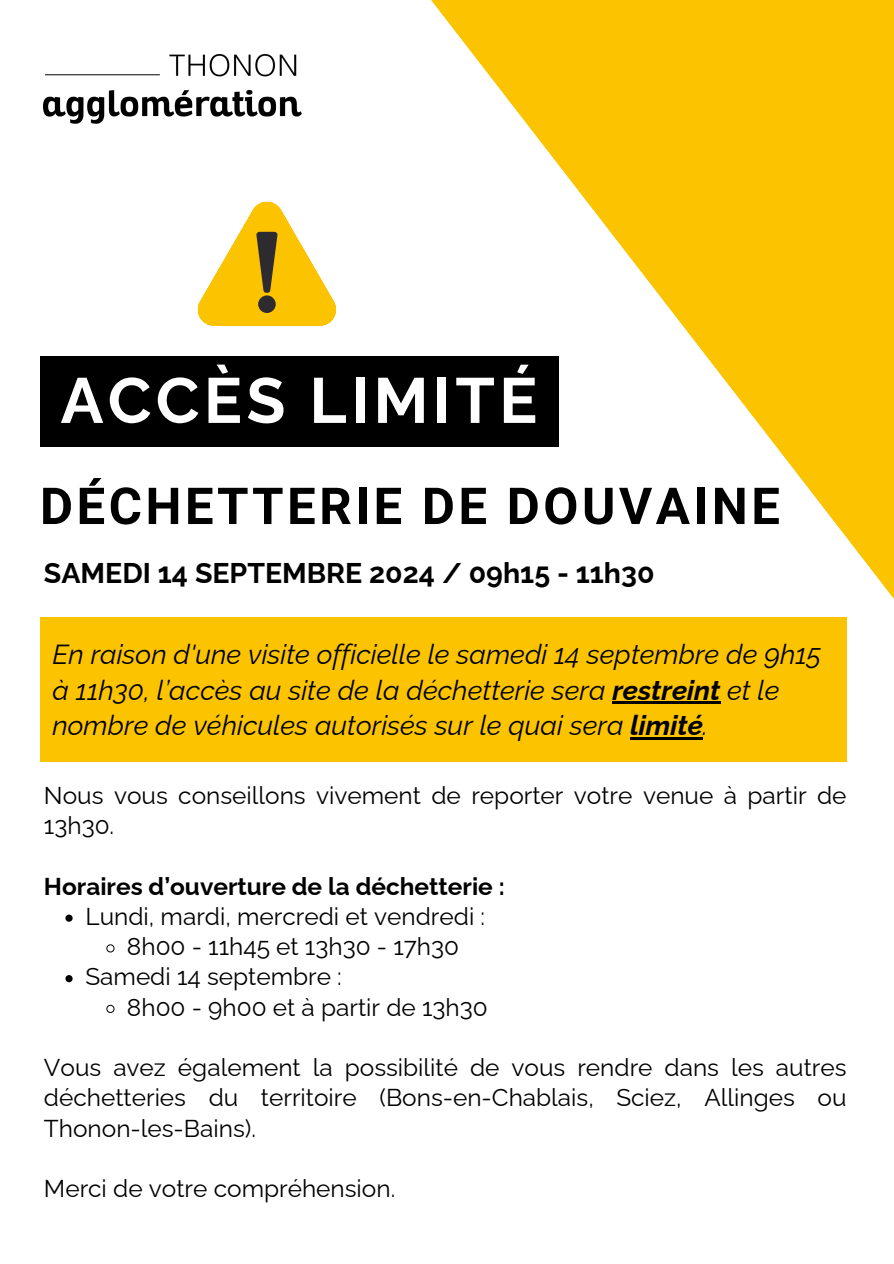
<style>
.page{position:relative;width:894px;height:1264px;background:#fff}
.page>*{position:absolute;margin:0;border:0;box-sizing:border-box;transform-origin:0 0}
.t1{font:700 63.6px "Raleway";letter-spacing:.07em;color:#fff}
.t2{font:700 51px "Roboto";letter-spacing:.07em;color:#000}
.t3{font:700 28.5px "Raleway";color:#000}
.t4{font:italic 27.6px/35.8px "Raleway";color:#000}
.t5{font:24.45px/30.3px "Raleway";color:#000}
.t6{font:700 24.45px "Raleway";color:#000}
.s1{font-weight:700}
</style>
<div class="page">
<svg style="left:416px;top:0;width:477px;height:666px"></svg>
<img style="left:44px;top:55px;width:258px;height:68px">
<div style="left:40px;top:356px;width:518px;height:90px;background:#000"></div>
<div style="left:40px;top:617px;width:806px;height:145px;background:#fcc400"></div>
<svg style="left:197px;top:201px;width:139px;height:125px"></svg>
<div style="left:258px;top:295px;width:17px;height:18px;background:#2e2b30;border-radius:50%"></div>
<hr style="left:612px;top:701px;width:108px;height:2px;background:#000">
<hr style="left:630px;top:737px;width:72px;height:2px;background:#000">
<svg style="left:65px;top:914px;width:8px;height:7px"></svg>
<svg style="left:106px;top:944px;width:9px;height:8px"></svg>
<svg style="left:65px;top:975px;width:8px;height:7px"></svg>
<svg style="left:106px;top:1004px;width:9px;height:9px"></svg>
<h2 class="t1" style="left:61px;top:363px;width:478px">ACCÈS LIMITÉ</h2>
<p class="t2" style="left:40px;top:477px;width:741px">DÉCHETTERIE DE DOUVAINE</p>
<h3 class="t3" style="left:44px;top:556px;width:612px">SAMEDI 14 SEPTEMBRE 2024 / 09h15 - 11h30</h3>
<h1 class="t4" style="left:52px;top:636px;width:770px">En raison d'une visite officielle le samedi 14 septembre de 9h15 à 11h30, l’accès au site de la déchetterie sera <span class="s1">restreint</span> et le nombre de véhicules autorisés sur le quai sera <span class="s1">limité</span>.</h1>
<h4 class="t5" style="left:44px;top:780px;width:803px">Nous vous conseillons vivement de reporter votre venue à partir de<br>13h30.</h4>
<p class="t6" style="left:44px;top:871px;width:462px">Horaires d’ouverture de la déchetterie :</p>
<h5 class="t5" style="left:85px;top:901px;width:401px">Lundi, mardi, mercredi et vendredi :</h5>
<p class="t5" style="left:127px;top:931px;width:333px">8h00 - 11h45 et 13h30 - 17h30</p>
<p class="t5" style="left:85px;top:961px;width:258px">Samedi 14 septembre :</p>
<p class="t5" style="left:127px;top:991px;width:362px">8h00 - 9h00 et à partir de 13h30</p>
<p class="t5" style="left:44px;top:1052px;width:803px;text-align:justify">Vous avez également la possibilité de vous rendre dans les autres déchetteries du territoire (Bons-en-Chablais, Sciez, Allinges ou Thonon-les-Bains).</p>
<p class="t5" style="left:44px;top:1173px;width:353px">Merci de votre compréhension.</p>
</div>
